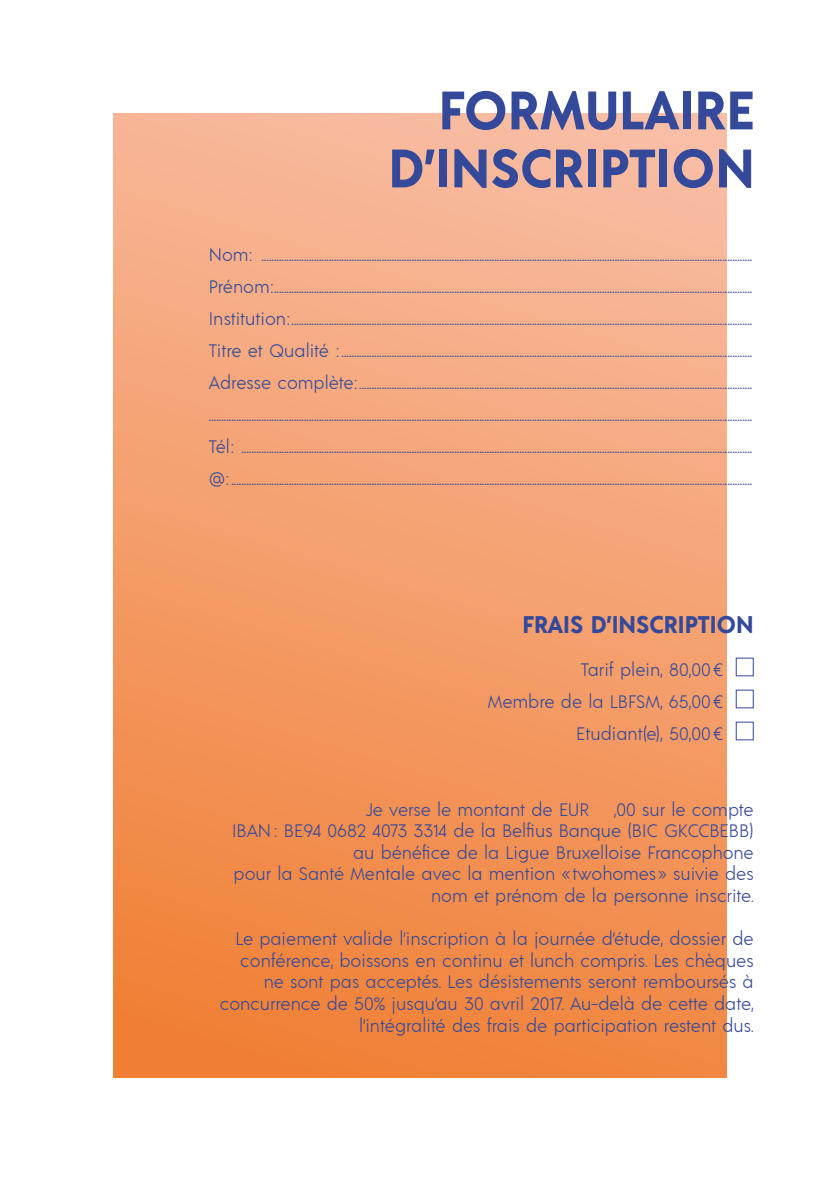
<style>
.page{position:relative;width:840px;height:1191px;background:#fff}
.page>*{position:absolute;margin:0;border:0;box-sizing:border-box;transform-origin:0 0}
.t1{font:700 54px/58px "Acre";color:#34499a;text-align:right}
.t2{font:700 24px "Acre";color:#34499a}
.t3{font:300 18px/32px "Acre";color:#34499a;text-align:right}
</style>
<div class="page">
<div style="left:113px;top:113px;width:613px;height:964px;background:linear-gradient(to bottom,#f8bba0,#f08138)"></div>
<div style="left:735px;top:657px;width:18px;height:19px;border:1px solid #34499a"></div>
<div style="left:735px;top:689px;width:18px;height:19px;border:1px solid #34499a"></div>
<div style="left:735px;top:721px;width:18px;height:19px;border:1px solid #34499a"></div>
<h1 class="t1" style="left:388px;top:78px;width:368px">FORMULAIRE<br>D’INSCRIPTION</h1>
<p class="t3" style="left:209px;top:238px;width:544px;text-align:justify">Nom: ....................................................................................................................................................................................................<br>Prénom:...............................................................................................................................................................................................<br>Institution:........................................................................................................................................................................................<br>Titre et Qualité :....................................................................................................................................................................<br>Adresse complète:............................................................................................................................................................. .........................................................................................................................................................................................................................<br>Tél: ............................................................................................................................................................................................................ @:................................................................................................................................................................................................................</p>
<h2 class="t2" style="left:522px;top:607px;width:232px">FRAIS D’INSCRIPTION</h2>
<p class="t3" style="left:487px;top:653px;width:237px">Tarif plein, 80,00€<br>Membre de la LBFSM, 65,00€<br>Etudiant(e), 50,00€</p>
<p class="t3" style="left:232px;top:797px;width:523px;line-height:21.6px">,00 sur le compte<br>IBAN: BE94 0682 4073 3314 de la Belfius Banque (BIC GKCCBEBB) au bénéfice de la Ligue Bruxelloise Francophone<br>pour la Santé Mentale avec la mention « twohomes » suivie des nom et prénom de la personne inscrite.</p>
<p class="t3" style="left:220px;top:927px;width:535px;line-height:21.6px">Le paiement valide l’inscription à la journée d’étude, dossier de conférence, boissons en continu et lunch compris. Les chèques ne sont pas acceptés. Les désistements seront remboursés à concurrence de 50% jusqu’au 30 avril 2017. Au-delà de cette date, l’intégralité des frais de participation restent dus.</p>
<p class="t3" style="left:365px;top:792px;width:224px">Je verse le montant de EUR</p>
</div>
